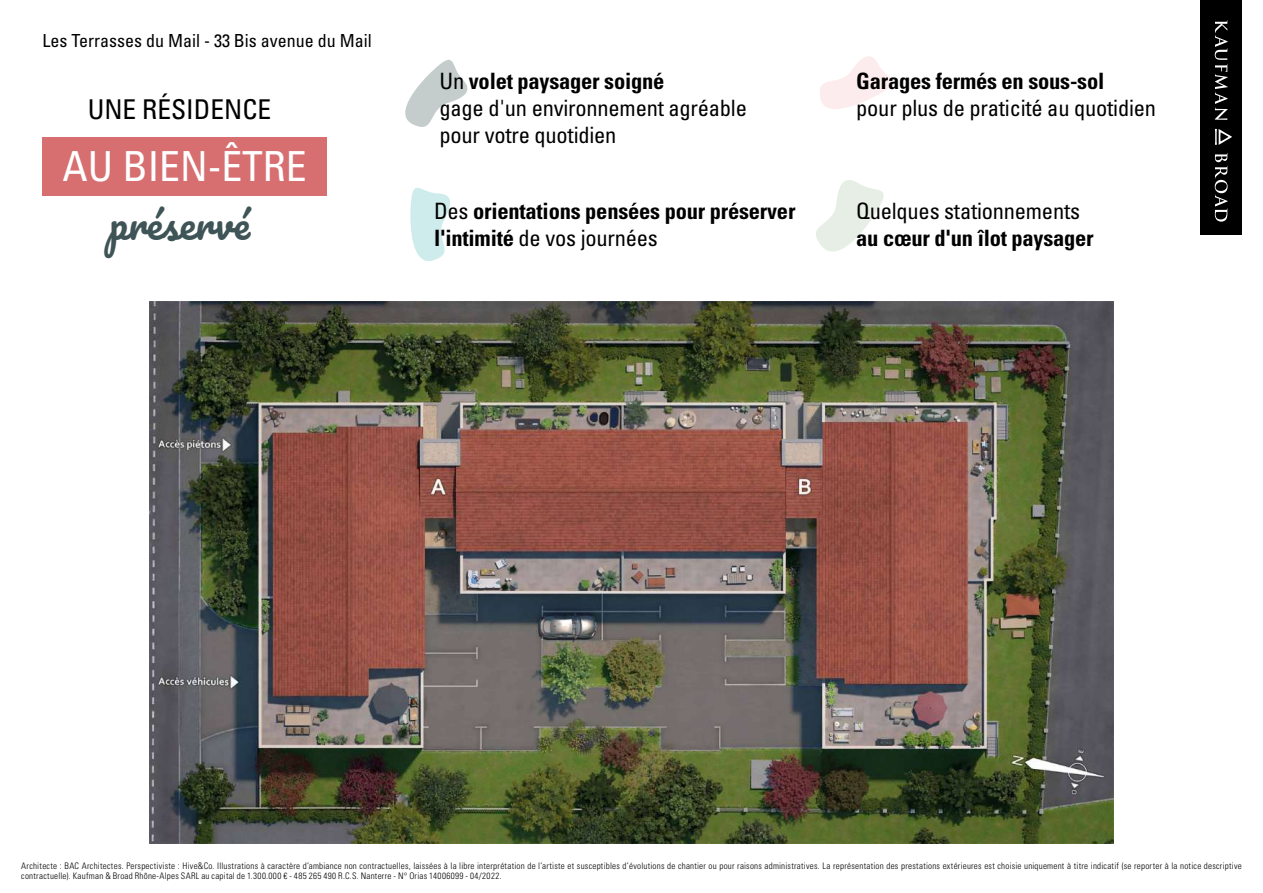
<style>
.page{position:relative;width:1263px;height:893px;background:#fff}
.page>*{position:absolute;margin:0;border:0;box-sizing:border-box;transform-origin:0 0}
.t1{font:condensed 41.4px "Univers LT Std";color:#fff}
.t2{font:40.2px "Pacifico";color:#3f5456}
.t3{font:condensed 27.3px "Univers LT Std";color:#000}
.t4{font:condensed 22.5px/27px "Univers LT Std";letter-spacing:-.01em;color:#000}
.t5{font:700 condensed 22.5px/27px "Univers LT Std";letter-spacing:-.01em;color:#000}
.t6{font:condensed 18px "Univers LT Std";color:#000}
.t7{font:300 condensed 9px/10.5px "Univers LT Std";letter-spacing:.03em;color:#000}
.s1{font-weight:700}
.s2{font-weight:400}
</style>
<div class="page">
<img style="left:150px;top:301px;width:963px;height:542px">
<div style="left:1200px;top:0;width:42px;height:235px;background:#000"></div>
<svg style="left:1215px;top:20px;width:13px;height:100px"></svg>
<svg style="left:1215px;top:153px;width:13px;height:69px"></svg>
<svg style="left:1215px;top:129px;width:17px;height:16px"></svg>
<div style="left:43px;top:137px;width:284px;height:58px;background:#d76f71"></div>
<svg style="left:410px;top:188px;width:40px;height:73px"></svg>
<svg style="left:405px;top:60px;width:63px;height:67px"></svg>
<svg style="left:820px;top:56px;width:73px;height:53px"></svg>
<svg style="left:816px;top:180px;width:68px;height:72px"></svg>
<h3 class="t6" style="left:43px;top:29px;width:331px">Les Terrasses du Mail - 33 Bis avenue du Mail</h3>
<h3 class="t4" style="left:440px;top:67px;width:309px">Un <span class="s1">volet paysager soigné<br></span>gage d'un environnement agréable pour votre quotidien</h3>
<h3 class="t5" style="left:856px;top:67px;width:250px">Garages fermés en sous-sol</h3>
<h3 class="t3" style="left:88px;top:92px;width:185px">UNE RÉSIDENCE</h3>
<h1 class="t1" style="left:63px;top:140px;width:246px">AU BIEN-ÊTRE</h1>
<h2 class="t2" style="left:109px;top:203px;width:142px">préservé</h2>
<h3 class="t5" style="left:434px;top:198px;width:363px"><span class="s2">Des</span> orientations pensées pour préserver l'intimité <span class="s2">de vos journées</span></h3>
<h3 class="t4" style="left:856px;top:94px;width:301px">pour plus de praticité au quotidien</h3>
<h3 class="t4" style="left:856px;top:197px;width:225px">Quelques stationnements</h3>
<h3 class="t5" style="left:856px;top:225px;width:239px">au cœur d'un îlot paysager</h3>
<p class="t7" style="left:21px;top:860px;width:1222px">Architecte : BAC Architectes. Perspectiviste : Hive&amp;Co. Illustrations à caractère d’ambiance non contractuelles, laissées à la libre interprétation de l’artiste et susceptibles d’évolutions de chantier ou pour raisons administratives. La représentation des prestations extérieures est choisie uniquement à titre indicatif (se reporter à la notice descriptive contractuelle). Kaufman &amp; Broad Rhône-Alpes SARL au capital de 1.300.000 € - 485 265 490 R.C.S. Nanterre - N° Orias 14006099 - 04/2022.</p>
</div>
